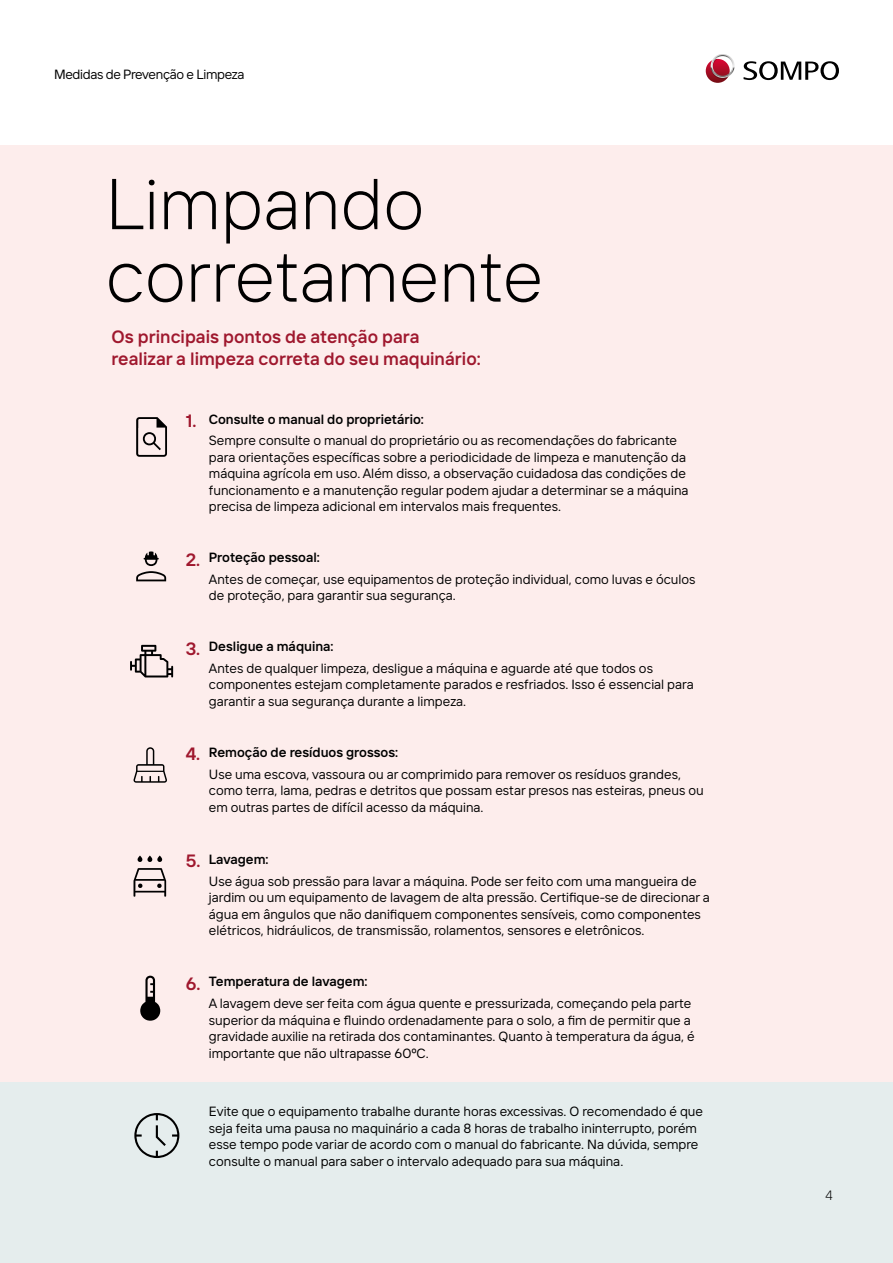
<style>
.page{position:relative;width:893px;height:1263px;background:#fff}
.page>*{position:absolute;margin:0;border:0;box-sizing:border-box;transform-origin:0 0}
.t1{font:300 71.7px/72.4px "TT Interfaces";color:#000}
.t2{font:600 17.85px/21.6px "TT Interfaces";color:#9f182e}
.t3{font:300 13.5px "TT Interfaces";color:#000}
.t4{font:13.35px/16.5px "TT Interfaces";color:#000}
.t5{font:600 13.35px "TT Interfaces";color:#000}
.t6{font:13.35px "TT Interfaces";letter-spacing:-.025em;color:#000}
</style>
<div class="page">
<div style="left:0;top:146px;width:893px;height:1117px;background:#fdedec"></div>
<div style="left:0;top:1082px;width:893px;height:181px;background:#e5eded"></div>
<svg style="left:743px;top:61px;width:96px;height:19px"></svg>
<svg style="left:706px;top:59px;width:24px;height:24px"></svg>
<svg style="left:711px;top:54px;width:24px;height:25px"></svg>
<svg style="left:136px;top:551px;width:30px;height:30px"></svg>
<svg style="left:134px;top:1113px;width:45px;height:45px"></svg>
<svg style="left:136px;top:417px;width:31px;height:40px"></svg>
<svg style="left:133px;top:747px;width:34px;height:36px"></svg>
<svg style="left:133px;top:855px;width:33px;height:42px"></svg>
<svg style="left:140px;top:976px;width:20px;height:45px"></svg>
<svg style="left:130px;top:645px;width:43px;height:32px"></svg>
<p class="t6" style="left:54px;top:66px;width:192px">Medidas de Prevenção e Limpeza</p>
<h1 class="t1" style="left:106px;top:167px;width:439px">Limpando corretamente</h1>
<h2 class="t2" style="left:112px;top:326px;width:371px">Os principais pontos de atenção para realizar a limpeza correta do seu maquinário:</h2>
<h2 class="t2" style="left:186px;top:409px;width:12px">1.</h2>
<p class="t5" style="left:209px;top:410px;width:216px">Consulte o manual do proprietário:</p>
<p class="t4" style="left:209px;top:432px;width:481px">Sempre consulte o manual do proprietário ou as recomendações do fabricante para orientações específicas sobre a periodicidade de limpeza e manutenção da máquina agrícola em uso. Além disso, a observação cuidadosa das condições de funcionamento e a manutenção regular podem ajudar a determinar se a máquina precisa de limpeza adicional em intervalos mais frequentes.</p>
<h2 class="t2" style="left:186px;top:548px;width:16px">2.</h2>
<p class="t5" style="left:209px;top:549px;width:112px">Proteção pessoal:</p>
<p class="t4" style="left:209px;top:571px;width:488px">Antes de começar, use equipamentos de proteção individual, como luvas e óculos de proteção, para garantir sua segurança.</p>
<h2 class="t2" style="left:186px;top:637px;width:16px">3.</h2>
<p class="t5" style="left:209px;top:638px;width:126px">Desligue a máquina:</p>
<p class="t4" style="left:209px;top:660px;width:486px">Antes de qualquer limpeza, desligue a máquina e aguarde até que todos os componentes estejam completamente parados e resfriados. Isso é essencial para garantir a sua segurança durante a limpeza.</p>
<h2 class="t2" style="left:186px;top:743px;width:16px">4.</h2>
<p class="t5" style="left:209px;top:743px;width:191px">Remoção de resíduos grossos:</p>
<p class="t4" style="left:209px;top:765px;width:496px">Use uma escova, vassoura ou ar comprimido para remover os resíduos grandes, como terra, lama, pedras e detritos que possam estar presos nas esteiras, pneus ou em outras partes de difícil acesso da máquina.</p>
<h2 class="t2" style="left:186px;top:850px;width:16px">5.</h2>
<p class="t5" style="left:209px;top:851px;width:61px">Lavagem:</p>
<p class="t4" style="left:209px;top:872px;width:502px">Use água sob pressão para lavar a máquina. Pode ser feito com uma mangueira de jardim ou um equipamento de lavagem de alta pressão. Certifique-se de direcionar a água em ângulos que não danifiquem componentes sensíveis, como componentes elétricos, hidráulicos, de transmissão, rolamentos, sensores e eletrônicos.</p>
<h2 class="t2" style="left:186px;top:972px;width:16px">6.</h2>
<p class="t5" style="left:209px;top:973px;width:160px">Temperatura de lavagem:</p>
<p class="t4" style="left:209px;top:995px;width:487px">A lavagem deve ser feita com água quente e pressurizada, começando pela parte superior da máquina e fluindo ordenadamente para o solo, a fim de permitir que a gravidade auxilie na retirada dos contaminantes. Quanto à temperatura da água, é importante que não ultrapasse 60ºC.</p>
<p class="t4" style="left:209px;top:1103px;width:496px">Evite que o equipamento trabalhe durante horas excessivas. O recomendado é que seja feita uma pausa no maquinário a cada 8 horas de trabalho ininterrupto, porém esse tempo pode variar de acordo com o manual do fabricante. Na dúvida, sempre consulte o manual para saber o intervalo adequado para sua máquina.</p>
<p class="t3" style="left:825px;top:1187px;width:9px">4</p>
</div>
